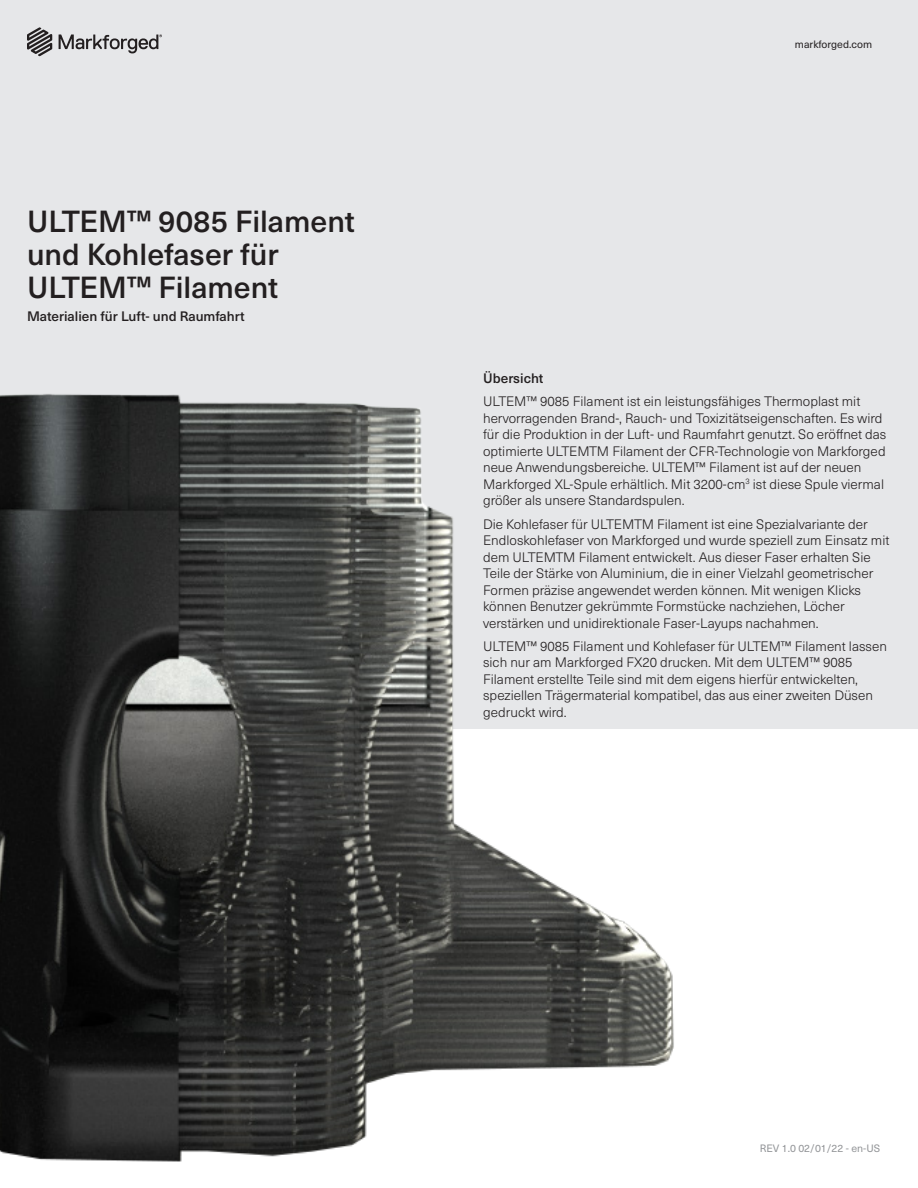
<style>
.page{position:relative;width:918px;height:1188px;background:#fff}
.page>*{position:absolute;margin:0;border:0;box-sizing:border-box;transform-origin:0 0}
.Headline{font:500 30px/33px "Neue Haas Unica W1 G";color:#231f20}
.Body{font:300 13.5px/16.5px "Neue Haas Unica W1 G";color:#231f20}
.Headline-2{font:500 13.5px "Neue Haas Unica W1 G";color:#231f20}
.Subhead{font:500 13.5px "Neue Haas Unica W1 G";color:#231f20}
.t1{font:10.5px "Neue Haas Unica W1 G";color:#939598}
.t2{font:10.5px "Neue Haas Unica W1 G";color:#231f20}
</style>
<div class="page">
<div style="left:0;top:0;width:918px;height:729px;background:#e6e7e9"></div>
<svg style="left:27px;top:27px;width:135px;height:29px"></svg>
<img style="left:0;top:394px;width:674px;height:768px">
<p class="Headline" style="left:27px;top:203px;width:329px">ULTEM™ 9085 Filament und Kohlefaser für<br>ULTEM™ Filament</p>
<p class="Headline-2" style="left:27px;top:306px;width:219px">Materialien für Luft- und Raumfahrt</p>
<p class="t2" style="left:795px;top:36px;width:79px">markforged.com</p>
<p class="Subhead" style="left:483px;top:368px;width:62px">Übersicht</p>
<p class="Body" style="left:483px;top:393px;width:405px">ULTEM™ 9085 Filament ist ein leistungsfähiges Thermoplast mit hervorragenden Brand-, Rauch- und Toxizitätseigenschaften. Es wird für die Produktion in der Luft- und Raumfahrt genutzt. So eröffnet das optimierte ULTEMTM Filament der CFR-Technologie von Markforged neue Anwendungsbereiche. ULTEM™ Filament ist auf der neuen Markforged XL-Spule erhältlich. Mit 3200-cm<sup>3</sup> ist diese Spule viermal größer als unsere Standardspulen.</p>
<p class="Body" style="left:483px;top:515px;width:408px">Die Kohlefaser für ULTEMTM Filament ist eine Spezialvariante der Endloskohlefaser von Markforged und wurde speziell zum Einsatz mit dem ULTEMTM Filament entwickelt. Aus dieser Faser erhalten Sie Teile der Stärke von Aluminium, die in einer Vielzahl geometrischer Formen präzise angewendet werden können. Mit wenigen Klicks können Benutzer gekrümmte Formstücke nachziehen, Löcher verstärken und unidirektionale Faser-Layups nachahmen.</p>
<p class="Body" style="left:483px;top:637px;width:405px">ULTEM™ 9085 Filament und Kohlefaser für ULTEM™ Filament lassen sich nur am Markforged FX20 drucken. Mit dem ULTEM™ 9085<br>Filament erstellte Teile sind mit dem eigens hierfür entwickelten, speziellen Trägermaterial kompatibel, das aus einer zweiten Düsen gedruckt wird.</p>
<p class="t1" style="left:760px;top:1140px;width:122px">REV 1.0 02/01/22 - en-US</p>
</div>
